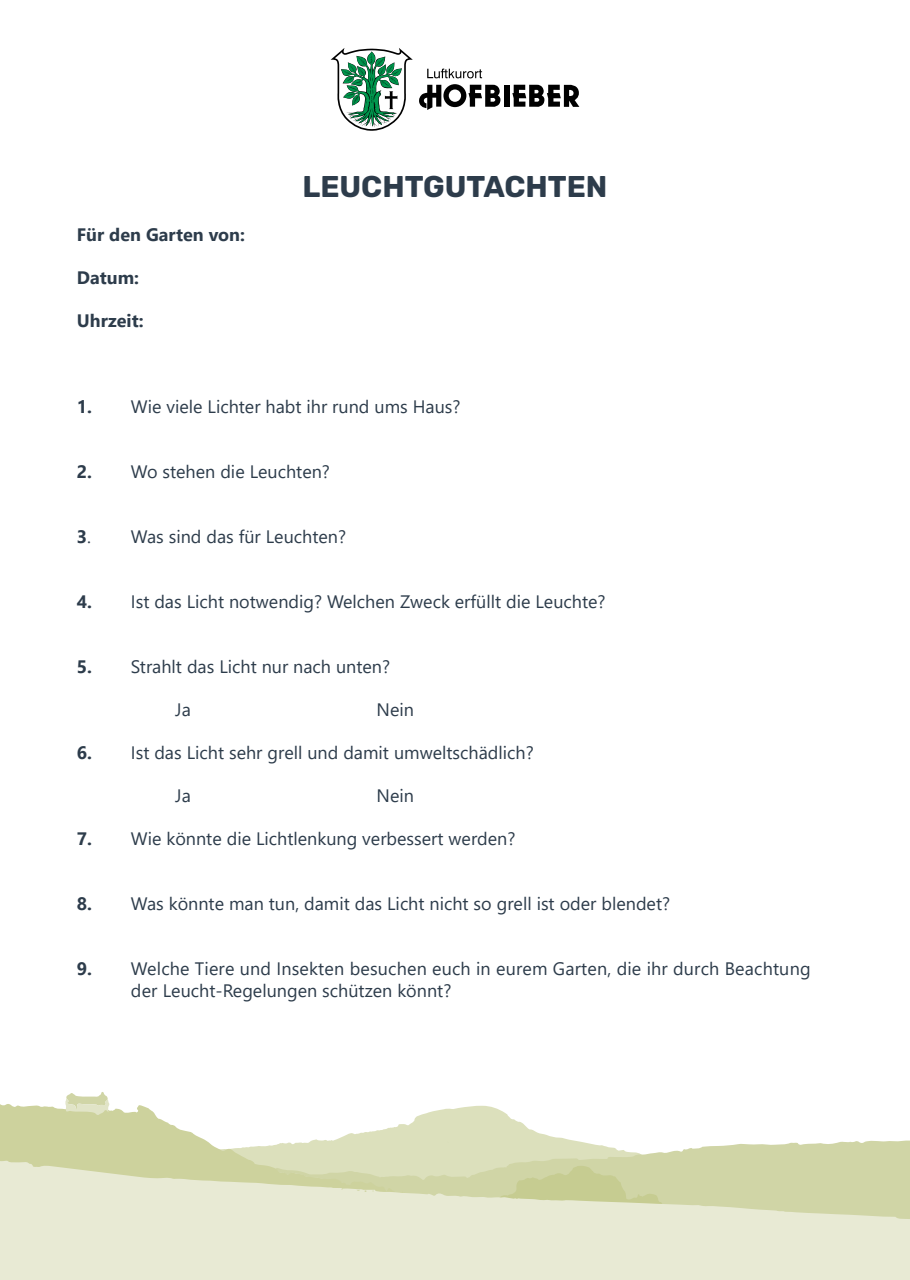
<style>
.page{position:relative;width:910px;height:1280px;background:#fff}
.page>*{position:absolute;margin:0;border:0;box-sizing:border-box;transform-origin:0 0}
.t1{font:700 30px "Rubik";color:#2d3c4b}
.t2{font:18px/21.6px "Segoe UI";color:#2d3c4b}
.t3{font:700 18px "Segoe UI";color:#2d3c4b}
.s1{font-weight:700}
</style>
<div class="page">
<svg style="left:436px;top:1105px;width:71px;height:51px;background:#dee2c1"></svg>
<svg style="left:0;top:1104px;width:436px;height:52px"></svg>
<svg style="left:65px;top:1092px;width:44px;height:23px"></svg>
<svg style="left:486px;top:1114px;width:424px;height:42px"></svg>
<svg style="left:0;top:1156px;width:910px;height:124px;background:#e0e3c6"></svg>
<div style="left:504px;top:85px;width:5px;height:22px;background:#000"></div>
<svg style="left:512px;top:85px;width:67px;height:22px"></svg>
<svg style="left:331px;top:48px;width:169px;height:83px"></svg>
<p class="t3" style="left:77px;top:217px;width:170px">Für den Garten von:</p>
<p class="t3" style="left:77px;top:260px;width:64px">Datum:</p>
<p class="t3" style="left:77px;top:304px;width:68px">Uhrzeit:</p>
<h1 class="t1" style="left:302px;top:169px;width:307px">LEUCHTGUTACHTEN</h1>
<p class="t2" style="left:77px;top:395px;width:385px"><span class="s1">1.</span> Wie viele Lichter habt ihr rund ums Haus?</p>
<p class="t2" style="left:77px;top:459px;width:255px"><span class="s1">2.</span> Wo stehen die Leuchten?</p>
<p class="t2" style="left:77px;top:524px;width:271px"><span class="s1">3</span>. Was sind das für Leuchten?</p>
<p class="t2" style="left:77px;top:589px;width:530px"><span class="s1">4.</span> Ist das Licht notwendig? Welchen Zweck erfüllt die Leuchte?</p>
<p class="t2" style="left:77px;top:654px;width:315px"><span class="s1">5.</span> Strahlt das Licht nur nach unten?</p>
<p class="t2" style="left:175px;top:697px;width:17px">Ja</p>
<p class="t2" style="left:377px;top:697px;width:39px">Nein</p>
<p class="t2" style="left:77px;top:740px;width:458px"><span class="s1">6.</span> Ist das Licht sehr grell und damit umweltschädlich?</p>
<p class="t2" style="left:175px;top:783px;width:17px">Ja</p>
<p class="t2" style="left:377px;top:783px;width:39px">Nein</p>
<p class="t2" style="left:77px;top:827px;width:440px"><span class="s1">7.</span> Wie könnte die Lichtlenkung verbessert werden?</p>
<p class="t2" style="left:77px;top:891px;width:595px"><span class="s1">8.</span> Was könnte man tun, damit das Licht nicht so grell ist oder blendet?</p>
<p class="t2" style="left:131px;top:956px;width:681px;text-indent:-54px"><span class="s1">9.</span> Welche Tiere und Insekten besuchen euch in eurem Garten, die ihr durch Beachtung der Leucht-Regelungen schützen könnt?</p>
</div>
